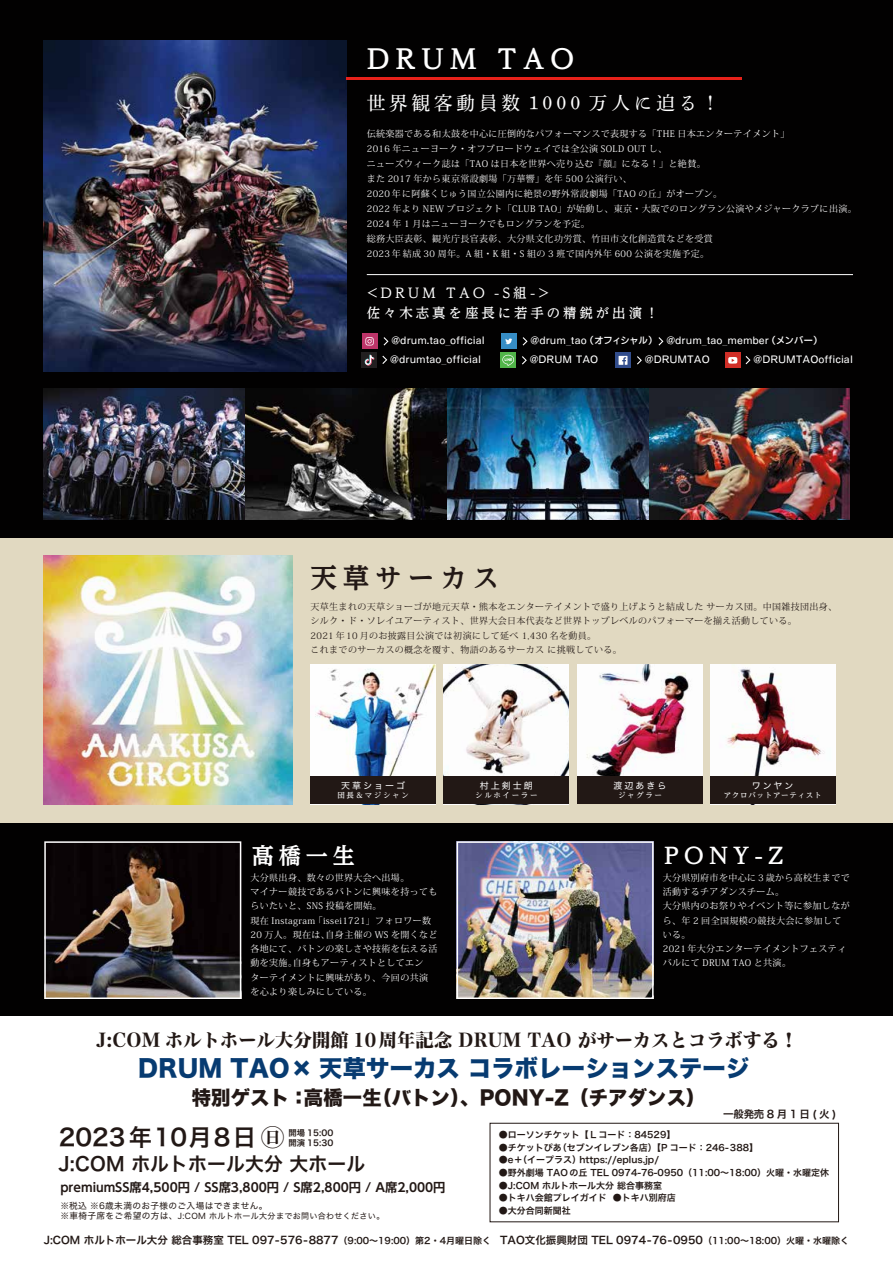
<style>
.page{position:relative;width:893px;height:1263px;background:#fff}
.page>*{position:absolute;margin:0;border:0;box-sizing:border-box;transform-origin:0 0}
.t1{font:700 27px "Reim Yfoz Pr 6 N";letter-spacing:.215em;color:#fff}
.t2{font:700 27px "Reim Yfoz Pr 6 N";letter-spacing:.215em;color:#221815}
.t3{font:23.55px "Hira Kaku Std N W8";letter-spacing:.01em;color:#073b71}
.t4{font:23.4px "Hira Kaku Std N W6";letter-spacing:.05em;color:#221815}
.t5{font:700 22.5px "Reim Yfoz Pr 6 N";letter-spacing:.215em;color:#fff}
.t6{font:19.65px "Hira Kaku Std N W8";letter-spacing:.01em;color:#221815}
.t7{font:19.05px "Hira Kaku Std N W6";letter-spacing:.01em;color:#221815}
.t8{font:18.75px "Shuei Min Pr 6 N M";letter-spacing:.215em;color:#fff}
.t9{font:18.45px "Hira Min Std N W8";letter-spacing:.01em;color:#221815}
.t10{font:500 13.65px "Reim Ythz Pr 6";letter-spacing:.215em;color:#fff}
.t11{font:700 12.3px "UD Shin Go NT Pr 6 N De";color:#221815}
.t12{font:10.5px "Hiragino Sans W6";color:#221815}
.t13{font:10.5px "Hiragino Sans Pr 6 N W6";letter-spacing:.23em;color:#221815}
.t14{font:9.9px "Ro NOW Std GB";color:#fff}
.t15{font:9px/14.2px "Koz Min Pr 6 N";letter-spacing:.04em;color:#fff}
.t16{font:9px/14.2px "Koz Min Pr 6 N";letter-spacing:.04em;color:#221815}
.t17{font:9px "Hiragino Sans W6";color:#221815}
.t18{font:9px "Hira Kaku Std N W4";letter-spacing:.215em;color:#fff}
.t19{font:8.7px "Hiragino Sans W4";letter-spacing:.04em;color:#221815}
.t20{font:8.4px/10.2px "Hira Kaku Pro W6";color:#221815}
.t21{font:8.1px "Hiragino Sans W4";letter-spacing:.04em;color:#221815}
.t22{font:500 7.5px "UD Reimin Pr 6 N";letter-spacing:.215em;color:#fff}
.t23{font:500 7.5px "UD Reimin Pr 6 N";letter-spacing:.095em;color:#fff}
.s1{font-family:"Shuei Min Pr 6 B";font-size:23.1px}
.s2{font-size:9px}
.s3{font-size:8.7px}
</style>
<div class="page">
<div style="left:0;top:0;width:893px;height:1016px;background:#020101"></div>
<div style="left:0;top:538px;width:893px;height:285px;background:#e1d9c1"></div>
<img style="left:43px;top:40px;width:303px;height:332px">
<img style="left:43px;top:388px;width:807px;height:132px">
<hr style="left:346px;top:78px;width:395px;height:2px;background:#e7211a">
<hr style="left:367px;top:274px;width:486px;height:1px;background:#fff">
<img style="left:43px;top:555px;width:249px;height:249px">
<img style="left:311px;top:664px;width:125px;height:113px">
<img style="left:444px;top:664px;width:125px;height:113px">
<div style="left:444px;top:777px;width:125px;height:27px;background:#221815"></div>
<img style="left:577px;top:664px;width:126px;height:113px">
<div style="left:577px;top:777px;width:126px;height:27px;background:#221815"></div>
<img style="left:710px;top:664px;width:125px;height:113px">
<div style="left:710px;top:777px;width:125px;height:27px;background:#221815"></div>
<div style="left:311px;top:777px;width:125px;height:27px;background:#221815"></div>
<img style="left:44px;top:841px;width:197px;height:158px">
<img style="left:457px;top:841px;width:197px;height:158px">
<div style="left:725px;top:353px;width:15px;height:15px;background:#d02e27"></div>
<svg style="left:637px;top:356px;width:5px;height:8px"></svg>
<svg style="left:615px;top:353px;width:16px;height:15px"></svg>
<svg style="left:619px;top:356px;width:8px;height:9px"></svg>
<svg style="left:523px;top:337px;width:5px;height:9px"></svg>
<svg style="left:658px;top:337px;width:5px;height:9px"></svg>
<div style="left:501px;top:334px;width:15px;height:15px;background:#368dc5"></div>
<svg style="left:505px;top:338px;width:7px;height:6px"></svg>
<svg style="left:384px;top:337px;width:4px;height:9px"></svg>
<div style="left:362px;top:334px;width:15px;height:15px;background:#bd3469"></div>
<svg style="left:365px;top:337px;width:9px;height:8px"></svg>
<svg style="left:382px;top:356px;width:5px;height:8px"></svg>
<svg style="left:746px;top:356px;width:4px;height:8px"></svg>
<svg style="left:728px;top:357px;width:9px;height:7px"></svg>
<div style="left:501px;top:353px;width:15px;height:15px;background:#51b449"></div>
<svg style="left:502px;top:355px;width:12px;height:11px"></svg>
<div style="left:362px;top:352px;width:15px;height:16px;background:#221f20"></div>
<svg style="left:365px;top:355px;width:9px;height:10px"></svg>
<svg style="left:522px;top:356px;width:5px;height:8px"></svg>
<div style="left:490px;top:1123px;width:349px;height:99px;border:1px solid #221815"></div>
<h1 class="t1" style="left:367px;top:36px;width:209px">DRUM TAO</h1>
<h3 class="t8" style="left:367px;top:86px;width:354px">世界観客動員数 1000 万人に迫る！</h3>
<p class="t15" style="left:367px;top:126px;width:491px;line-height:15px">伝統楽器である和太鼓を中心に圧倒的なパフォーマンスで表現する「THE 日本エンターテイメント」<br>2016 年ニューヨーク・オフブロードウェイでは全公演 SOLD OUT し、<br>ニューズウィーク誌は「TAO は日本を世界へ売り込む『顔』になる！」と絶賛。<br>また 2017 年から東京常設劇場「万華響」を年 500 公演行い、<br>2020 年に阿蘇くじゅう国立公園内に絶景の野外常設劇場「TAO の丘」がオープン。<br>2022 年より NEW プロジェクト「CLUB TAO」が始動し、東京・大阪でのロングラン公演やメジャークラブに出演。2024 年 1 月はニューヨークでもロングランを予定。<br>総務大臣表彰、観光庁長官表彰、大分県文化功労賞、竹田市文化創造賞などを受賞<br>2023 年結成 30 周年。A 組・K 組・S 組の 3 班で国内外年 600 公演を実施予定。</p>
<h3 class="t10" style="left:367px;top:282px;width:184px">&lt;DRUM TAO -S組-&gt;</h3>
<h3 class="t10" style="left:367px;top:302px;width:293px">佐々木志真を座長に若手の精鋭が出演！</h3>
<p class="t14" style="left:391px;top:334px;width:95px">@drum.tao_official</p>
<p class="t14" style="left:531px;top:334px;width:294px">@drum_tao（オフィシャル） @drum_tao_member（メンバー）</p>
<p class="t14" style="left:390px;top:353px;width:92px">@drumtao_official</p>
<p class="t14" style="left:530px;top:353px;width:70px">@DRUM TAO</p>
<p class="t14" style="left:753px;top:353px;width:101px">@DRUMTAOofficial</p>
<p class="t14" style="left:645px;top:353px;width:66px">@DRUMTAO</p>
<h1 class="t2" style="left:311px;top:556px;width:190px">天草サーカス</h1>
<p class="t16" style="left:311px;top:600px;width:528px">天草生まれの天草ショーゴが地元天草・熊本をエンターテイメントで盛り上げようと結成した サーカス団。中国雑技団出身、シルク・ド・ソレイユアーティスト、世界大会日本代表など世界トップレベルのパフォーマーを揃え活動している。<br>2021 年 10 月のお披露目公演では初演にして延べ 1,430 名を動員。<br>これまでのサーカスの概念を覆す、物語のあるサーカス に挑戦している。</p>
<p class="t18" style="left:341px;top:778px;width:65px">天草ショーゴ</p>
<p class="t22" style="left:337px;top:789px;width:73px">団長＆マジシャン</p>
<h3 class="t5" style="left:252px;top:837px;width:105px">髙橋一生</h3>
<p class="t15" style="left:251px;top:871px;width:189px">大分県出身、数々の世界大会へ出場。<br>マイナー競技であるバトンに興味を持ってもらいたいと、SNS 投稿を開始。<br>現在 Instagram 「issei1721」フォロワー数<br>20 万人。現在は、自身主催の WS を開くなど各地にて、バトンの楽しさや技術を伝える活動を実施。自身もアーティストとしてエン<br>ターテイメントに興味があり、今回の共演を心より楽しみにしている。</p>
<p class="t18" style="left:480px;top:778px;width:54px">村上剣士朗</p>
<p class="t22" style="left:475px;top:789px;width:64px">シルホイーラー</p>
<p class="t18" style="left:614px;top:778px;width:54px">渡辺あきら</p>
<p class="t22" style="left:618px;top:789px;width:46px">ジャグラー</p>
<p class="t18" style="left:752px;top:778px;width:43px">ワンヤン</p>
<p class="t23" style="left:724px;top:789px;width:100px">アクロバットアーティスト</p>
<h3 class="t5" style="left:664px;top:837px;width:121px">PONY-Z</h3>
<p class="t15" style="left:663px;top:871px;width:188px">大分県別府市を中心に３歳から高校生までで活動するチアダンスチーム。<br>大分県内のお祭りやイベント等に参加しながら、年 2 回全国規模の競技大会に参加している。<br>2021 年大分エンターテイメントフェスティバルにて DRUM TAO と共演。</p>
<h3 class="t9" style="left:97px;top:1026px;width:703px">J:COM ホルトホール大分開館 10周年記念 DRUM TAO がサーカスとコラボする！</h3>
<h2 class="t3" style="left:138px;top:1055px;width:612px">DRUM TAO× 天草サーカス コラボレーションステージ</h2>
<h3 class="t6" style="left:192px;top:1087px;width:515px">特別ゲスト：高橋一生（バトン）、PONY-Z（チアダンス）</h3>
<p class="t13" style="left:723px;top:1104px;width:115px">一般発売8月1日(火)</p>
<h3 class="t4" style="left:59px;top:1119px;width:227px">2023年10月8日<span class="s1">㊐</span></h3>
<p class="t20" style="left:288px;top:1127px;width:46px">開場 15:00開演 15:30</p>
<h3 class="t7" style="left:59px;top:1149px;width:308px">J:COM ホルトホール大分 大ホール</h3>
<p class="t17" style="left:499px;top:1127px;width:178px">●ローソンチケット【 L コード：84529】</p>
<p class="t17" style="left:499px;top:1139px;width:265px">●チケットぴあ（セブンイレブン各店）【P コード：246-388】　</p>
<p class="t17" style="left:499px;top:1152px;width:162px">●e＋（イープラス）https://eplus.jp/</p>
<p class="t17" style="left:499px;top:1164px;width:332px">●野外劇場 TAO の丘 TEL 0974-76-0950（11:00～18:00）火曜・水曜定休</p>
<p class="t17" style="left:499px;top:1177px;width:165px">●J:COM ホルトホール大分 総合事務室</p>
<p class="t17" style="left:499px;top:1190px;width:178px">●トキハ会館プレイガイド ●トキハ別府店</p>
<p class="t17" style="left:499px;top:1202px;width:73px">●大分合同新聞社</p>
<p class="t12" style="left:44px;top:1230px;width:807px">J:COM ホルトホール大分 総合事務室 TEL 097-576-8877<span class="s2">（9:00～19:00）第2・4月曜日除く　</span>TAO文化振興財団 TEL 0974-76-0950<span class="s2">（11:00～18:00）火曜・水曜除く</span></p>
<h3 class="t11" style="left:60px;top:1177px;width:387px">premiumSS席4,500円 / SS席3,800円 / S席2,800円 / A席2,000円</h3>
<p class="t19" style="left:60px;top:1198px;width:209px">※税込 ※6歳未満のお子様のご入場はできません。</p>
<p class="t21" style="left:60px;top:1209px;width:325px"><span class="s3">※車椅子席をご希望の方は、</span>J:COM ホルトホール大分までお問い合わせください。</p>
</div>
